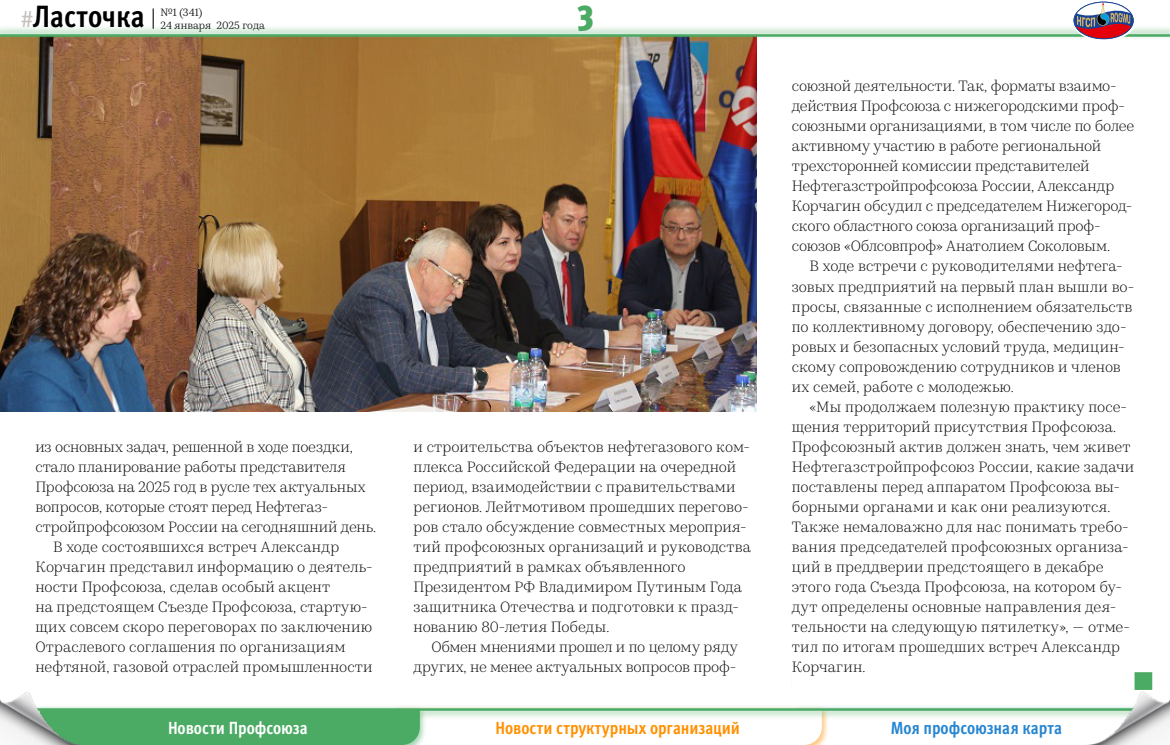
<style>
.page{position:relative;width:1170px;height:745px;background:#fff}
.page>*{position:absolute;margin:0;border:0;box-sizing:border-box;transform-origin:0 0}
.t1{font:900 condensed 36.25px "Meta Pro";color:#4baa64}
.t2{font:700 condensed 30.75px "Meta Pro";color:#000}
.t3{font:700 condensed 17.5px "Meta Pro";color:#ff9000}
.t4{font:700 condensed 17.5px "Meta Pro";letter-spacing:-.005em;color:#2585d0}
.t5{font:700 condensed 17.5px "Meta Pro";color:#fff}
.t6{font:300 15px/20px "Kazimir Text";color:#000}
.t7{font:10.62px/12.5px "Kazimir Text";color:#000}
.s1{font-weight:400;font-stretch:normal;font-size:22.5px;color:#c6c0be}
</style>
<div class="page">
<div style="left:791px;top:671px;width:361px;height:18px;background:#4baa64"></div>
<div style="left:791px;top:671px;width:343px;height:19px;background:#fff"></div>
<img style="left:0;top:41px;width:756px;height:370px">
<svg style="left:153px;top:8px;width:1px;height:16px"></svg>
<div style="left:0;top:24px;width:1169px;height:17px;background:#4baa64;opacity:.3"></div>
<hr style="left:0;top:34px;width:1169px;height:3px;background:#4baa64">
<svg style="left:87px;top:720px;width:741px;height:24px"></svg>
<div style="left:0;top:703px;width:1169px;height:17px;background:#4baa64;opacity:.3"></div>
<hr style="left:0;top:707px;width:1169px;height:3px;background:#4baa64">
<img style="left:0;top:691px;width:87px;height:53px">
<img style="left:1082px;top:691px;width:87px;height:53px">
<svg style="left:1072px;top:2px;width:63px;height:38px"></svg>
<div style="left:1072px;top:0;width:63px;height:41px;border:1px solid #fff;border-radius:50%"></div>
<h2 class="t2" style="left:21px;top:-7px;width:125px"><span class="s1">#</span>Ласточка</h2>
<p class="t7" style="left:160px;top:6px;width:106px">№1 (341)<br>24 января 2025 года</p>
<h1 class="t1" style="left:577px;top:-12px;width:19px">3</h1>
<p class="t6" style="left:35px;top:435px;width:319px">из основных задач, решенной в ходе поездки,</p>
<p class="t6" style="left:35px;top:455px;width:312px">стало планирование работы представителя</p>
<p class="t6" style="left:35px;top:475px;width:332px">Профсоюза на 2025 год в русле тех актуальных</p>
<p class="t6" style="left:35px;top:495px;width:292px">вопросов, которые стоят перед Нефтегаз-</p>
<p class="t6" style="left:35px;top:515px;width:342px">стройпрофсоюзом России на сегодняшний день.</p>
<p class="t6" style="left:53px;top:535px;width:287px">В ходе состоявшихся встреч Александр</p>
<p class="t6" style="left:35px;top:555px;width:338px">Корчагин представил информацию о деятель-</p>
<p class="t6" style="left:35px;top:575px;width:296px">ности Профсоюза, сделав особый акцент</p>
<p class="t6" style="left:35px;top:595px;width:334px">на предстоящем Съезде Профсоюза, стартую-</p>
<p class="t6" style="left:35px;top:615px;width:338px">щих совсем скоро переговорах по заключению</p>
<p class="t6" style="left:35px;top:635px;width:311px">Отраслевого соглашения по организациям</p>
<p class="t6" style="left:35px;top:655px;width:338px">нефтяной, газовой отраслей промышленности</p>
<p class="t6" style="left:413px;top:435px;width:339px">и строительства объектов нефтегазового ком&shy;плекса Российской Федерации на очередной период, взаимодействии с правительствами регионов. Лейтмотивом прошедших перегово&shy;ров стало обсуждение совместных мероприя&shy;тий профсоюзных организаций и руководства предприятий в рамках объявленного Президентом РФ Владимиром Путиным Года защитника Отечества и подготовки к празд&shy;нованию 80‑летия Победы.</p>
<p class="t6" style="left:413px;top:635px;width:326px;text-align:right">Обмен мнениями прошел и по целому ряду других, не менее актуальных вопросов проф-</p>
<p class="t6" style="left:791px;top:75px;width:344px">союзной деятельности. Так, форматы взаимо&shy;действия Профсоюза с нижегородскими проф&shy;союзными организациями, в том числе по более активному участию в работе региональной трехсторонней комиссии представителей Нефтегазстройпрофсоюза России, Александр Корчагин обсудил с председателем Нижегород&shy;ского областного союза организаций проф&shy;союзов «Облсовпроф» Анатолием Соколовым.</p>
<p class="t6" style="left:791px;top:255px;width:344px;text-indent:18px">В ходе встречи с руководителями нефтега&shy;зовых предприятий на первый план вышли во&shy;просы, связанные с исполнением обязательств по коллективному договору, обеспечению здо&shy;ровых и безопасных условий труда, медицин&shy;скому сопровождению сотрудников и членов их семей, работе с молодежью.</p>
<p class="t6" style="left:791px;top:395px;width:344px;text-indent:18px">«Мы продолжаем полезную практику посе&shy;щения территорий присутствия Профсоюза.<br>Профсоюзный актив должен знать, чем живет Нефтегазстройпрофсоюз России, какие задачи поставлены перед аппаратом Профсоюза вы&shy;борными органами и как они реализуются.<br>Также немаловажно для нас понимать требо&shy;вания председателей профсоюзных организа&shy;ций в преддверии предстоящего в декабре этого года Съезда Профсоюза, на котором бу&shy;дут определены основные направления дея&shy;тельности на следующую пятилетку», — отме&shy;тил по итогам прошедших встреч Александр Корчагин.</p>
<p class="t5" style="left:168px;top:713px;width:141px">Новости Профсоюза</p>
<p class="t3" style="left:495px;top:713px;width:246px">Новости структурных организаций</p>
<p class="t4" style="left:890px;top:713px;width:173px">Моя профсоюзная карта</p>
</div>
